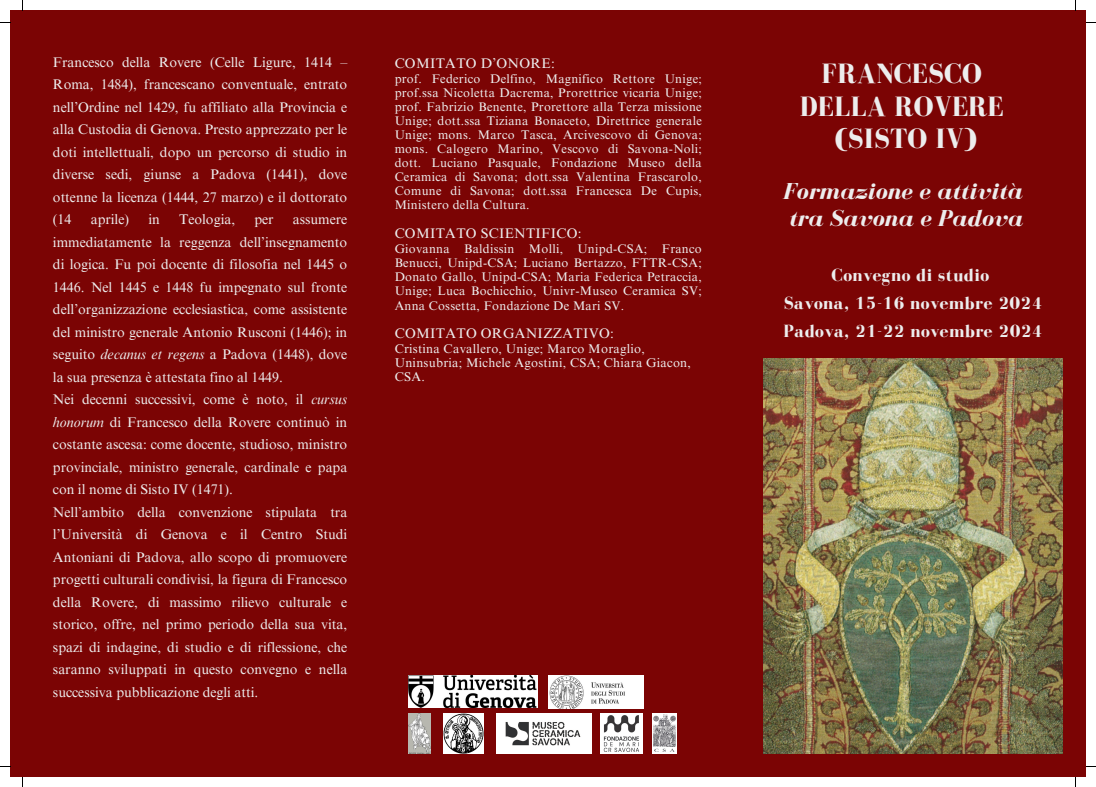
<style>
.page{position:relative;width:1096px;height:787px;background:#fff}
.page>*{position:absolute;margin:0;border:0;box-sizing:border-box;transform-origin:0 0}
.t1{font:700 28.75px/32.8px "Bodoni FLF";color:#ededed;text-align:center}
.t2{font:italic 700 23.75px/27.2px "Bodoni FLF";color:#ededed}
.t3{font:700 18.12px/28.2px "Bodoni FLF";letter-spacing:.02em;color:#ededed;text-align:center}
.t4{font:14px/22.5px "Times NRMT Pro";color:#ededed;text-align:justify}
.t5{font:13.88px "Times NRMT Pro";letter-spacing:.02em;color:#ededed}
.t6{font:12.62px/14px "Times NRMT Pro";letter-spacing:.02em;color:#ededed}
.t7{font:12.5px/14px "Times NRMT Pro";letter-spacing:.02em;color:#ededed;text-align:justify}
.s1{font-style:italic}
</style>
<div class="page">
<div style="left:10px;top:10px;width:1076px;height:767px;background:#7b0404"></div>
<img style="left:763px;top:358px;width:299px;height:395px">
<img style="left:408px;top:675px;width:129px;height:33px">
<img style="left:652px;top:714px;width:24px;height:39px">
<img style="left:600px;top:714px;width:43px;height:39px">
<img style="left:496px;top:714px;width:95px;height:39px">
<img style="left:548px;top:675px;width:95px;height:34px">
<img style="left:444px;top:714px;width:39px;height:39px">
<img style="left:408px;top:714px;width:22px;height:39px">
<p class="t4" style="left:53px;top:52px;width:296px">Francesco della Rovere (Celle Ligure, 1414 – Roma, 1484), francescano conventuale, entrato nell’Ordine nel 1429, fu affiliato alla Provincia e alla Custodia di Genova. Presto apprezzato per le doti intellettuali, dopo un percorso di studio in diverse sedi, giunse a Padova (1441), dove ottenne la licenza (1444, 27 marzo) e il dottorato (14</p>
<p class="t4" style="left:91px;top:210px;width:40px">aprile)</p>
<p class="t4" style="left:148px;top:210px;width:13px">in</p>
<p class="t4" style="left:179px;top:210px;width:58px">Teologia,</p>
<p class="t4" style="left:254px;top:210px;width:21px">per</p>
<p class="t4" style="left:53px;top:210px;width:296px;text-align:left;text-indent:240px">assumere immediatamente la reggenza dell’insegnamento di logica. Fu poi docente di filosofia nel 1445 o 1446. Nel 1445 e 1448 fu impegnato sul fronte dell’organizzazione ecclesiastica, come assistente del ministro generale Antonio Rusconi (1446); in seguito <span class="s1">decanus et regens</span> a Padova (1448), dove la sua presenza è attestata fino al 1449.<br>Nei decenni successivi, come è noto, il <span class="s1">cursus honorum</span> di Francesco della Rovere continuò in costante ascesa: come docente, studioso, ministro provinciale, ministro generale, cardinale e papa con il nome di Sisto IV (1471).<br>Nell’ambito della convenzione stipulata tra l’Università di Genova e il Centro Studi Antoniani di Padova, allo scopo di promuovere progetti culturali condivisi, la figura di Francesco della Rovere, di massimo rilievo culturale e storico, offre, nel primo periodo della sua vita, spazi di indagine, di studio e di riflessione, che saranno sviluppati in questo convegno e nella successiva pubblicazione degli atti.</p>
<p class="t5" style="left:394px;top:58px;width:162px">COMITATO D’ONORE:</p>
<p class="t7" style="left:394px;top:73px;width:308px">prof. Federico Delfino, Magnifico Rettore Unige; prof.ssa Nicoletta Dacrema, Prorettrice vicaria Unige; prof. Fabrizio Benente, Prorettore alla Terza missione Unige; dott.ssa Tiziana Bonaceto, Direttrice generale Unige; mons. Marco Tasca, Arcivescovo di Genova; mons. Calogero Marino, Vescovo di Savona-Noli; dott. Luciano Pasquale, Fondazione Museo della Ceramica di Savona; dott.ssa Valentina Frascarolo, Comune di Savona; dott.ssa Francesca De Cupis, Ministero della Cultura.</p>
<p class="t5" style="left:394px;top:228px;width:188px">COMITATO SCIENTIFICO:</p>
<p class="t7" style="left:394px;top:243px;width:308px">Giovanna Baldissin Molli, Unipd-CSA; Franco Benucci, Unipd-CSA; Luciano Bertazzo, FTTR-CSA; Donato Gallo, Unipd-CSA; Maria Federica Petraccia, Unige; Luca Bochicchio, Univr-Museo Ceramica SV; Anna Cossetta, Fondazione De Mari SV.</p>
<p class="t5" style="left:394px;top:328px;width:221px">COMITATO ORGANIZZATIVO:</p>
<p class="t6" style="left:394px;top:343px;width:298px">Cristina Cavallero, Unige; Marco Moraglio,<br>Uninsubria; Michele Agostini, CSA; Chiara Giacon,<br>CSA.</p>
<h1 class="t1" style="left:799px;top:57px;width:205px">FRANCESCO<br>DELLA ROVERE (SISTO IV)</h1>
<h2 class="t2" style="left:782px;top:177px;width:242px">Formazione e attività tra Savona e Padova</h2>
<h3 class="t3" style="left:783px;top:260px;width:260px">Convegno di studio<br>Savona, 15-16 novembre 2024<br>Padova, 21-22 novembre 2024</h3>
</div>
